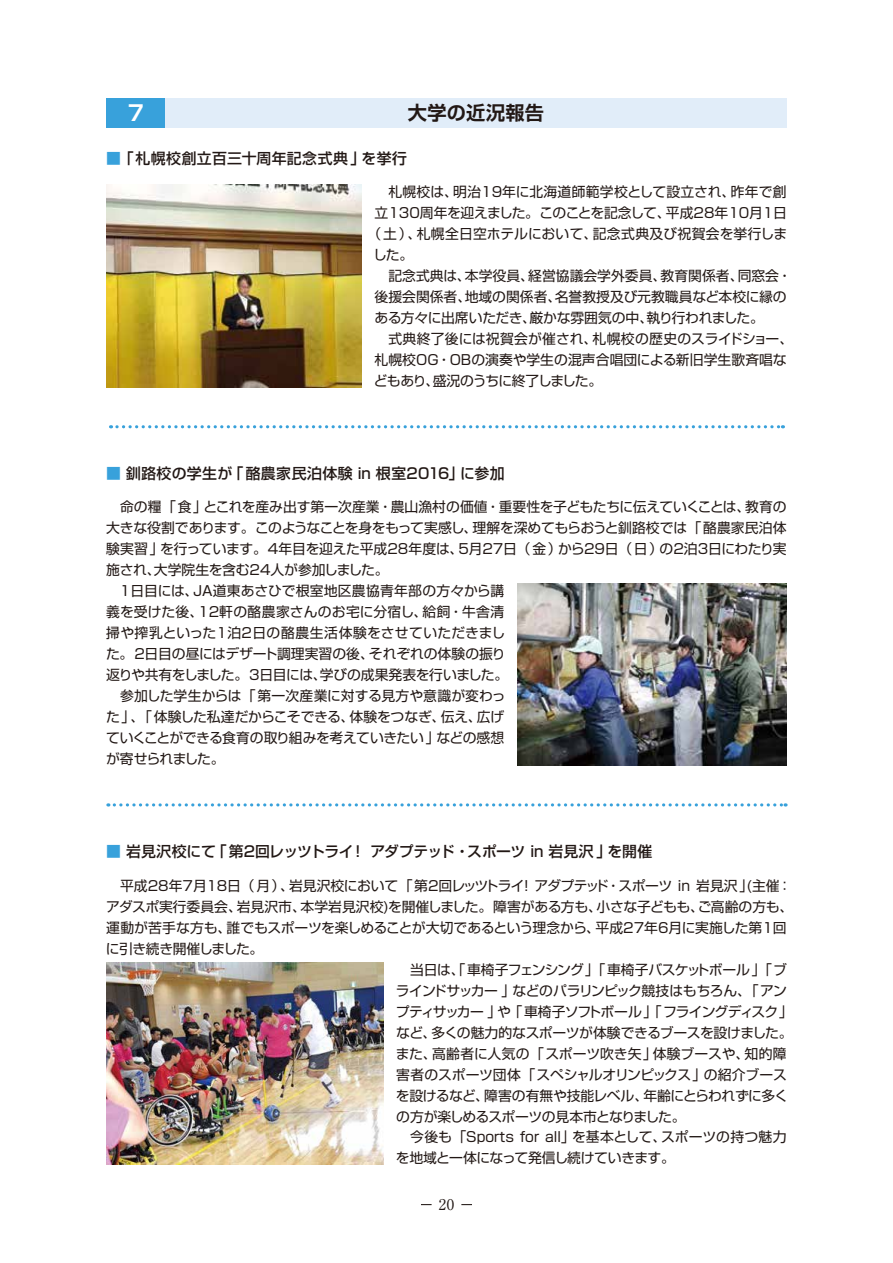
<style>
.page{position:relative;width:893px;height:1263px;background:#fff}
.page>*{position:absolute;margin:0;border:0;box-sizing:border-box;transform-origin:0 0}
.t1{font:700 21.3px "Shin Go Pro De";color:#fff}
.t2{font:700 19.2px "Shin Go Pro De";letter-spacing:.015em;color:#221815}
.t3{font:500 14.85px "Shin Go Pro";letter-spacing:.01em;color:#221815}
.t4{font:500 14.85px "Shin Go Pro";letter-spacing:-.015em;color:#221815}
.t5{font:14.85px "Ryumin Pro";color:#221815}
.t6{font:13.8px "Shin Go Pro";letter-spacing:-.01em;color:#221815}
.t7{font:13.8px "Shin Go Pro";letter-spacing:-.03em;color:#221815}
.t8{font:13.8px "Shin Go Pro";letter-spacing:.015em;color:#221815}
.t9{font:13.8px "Shin Go Pro";letter-spacing:.01em;color:#221815}
.t10{font:13.8px "Shin Go Pro";letter-spacing:-.035em;color:#221815}
.t11{font:13.8px "Shin Go Pro";letter-spacing:-.05em;color:#221815}
.t12{font:13.8px "Shin Go Pro";letter-spacing:-.065em;color:#221815}
.t13{font:13.8px "Shin Go Pro";letter-spacing:-.04em;color:#221815}
.t14{font:13.8px "Shin Go Pro";letter-spacing:-.075em;color:#221815}
.s1{color:#38a1db}
</style>
<div class="page">
<div style="left:106px;top:98px;width:59px;height:30px;background:#38a1db"></div>
<div style="left:165px;top:98px;width:622px;height:30px;background:#e1edf9"></div>
<img style="left:106px;top:185px;width:256px;height:202px">
<img style="left:106px;top:962px;width:278px;height:202px">
<img style="left:517px;top:583px;width:270px;height:182px">
<svg style="left:111px;top:425px;width:672px;height:3px"></svg>
<svg style="left:108px;top:803px;width:678px;height:3px"></svg>
<h1 class="t1" style="left:128px;top:95px;width:18px">7</h1>
<h2 class="t2" style="left:408px;top:97px;width:137px">大学の近況報告</h2>
<p class="t3" style="left:106px;top:146px;width:302px"><span class="s1">■</span> 「札幌校創立百三十周年記念式典」を挙行</p>
<p class="t9" style="left:388px;top:181px;width:400px">札幌校は、明治19年に北海道師範学校として設立され、昨年で創</p>
<p class="t6" style="left:375px;top:202px;width:414px">立130周年を迎えました。このことを記念して、平成28年10月1日</p>
<p class="t8" style="left:368px;top:223px;width:421px">（土）、札幌全日空ホテルにおいて、記念式典及び祝賀会を挙行しま</p>
<p class="t6" style="left:373px;top:244px;width:42px">した。</p>
<p class="t6" style="left:388px;top:265px;width:405px">記念式典は、本学役員、経営協議会学外委員、教育関係者、同窓会・</p>
<p class="t6" style="left:375px;top:286px;width:414px">後援会関係者、地域の関係者、名誉教授及び元教職員など本校に縁の</p>
<p class="t6" style="left:375px;top:307px;width:391px">ある方々に出席いただき、厳かな雰囲気の中、執り行われました。</p>
<p class="t8" style="left:388px;top:328px;width:406px">式典終了後には祝賀会が催され、札幌校の歴史のスライドショー、</p>
<p class="t6" style="left:375px;top:349px;width:414px">札幌校OG・OBの演奏や学生の混声合唱団による新旧学生歌斉唱な</p>
<p class="t14" style="left:374px;top:370px;width:230px">どもあり、盛況のうちに終了しました。</p>
<p class="t3" style="left:106px;top:461px;width:400px"><span class="s1">■</span> 釧路校の学生が「酪農家民泊体験 in 根室2016」に参加</p>
<p class="t6" style="left:120px;top:496px;width:668px">命の糧「食」とこれを産み出す第一次産業・農山漁村の価値・重要性を子どもたちに伝えていくことは、教育の</p>
<p class="t6" style="left:106px;top:517px;width:682px">大きな役割であります。このようなことを身をもって実感し、理解を深めてもらおうと釧路校では「酪農家民泊体</p>
<p class="t6" style="left:106px;top:538px;width:682px">験実習」を行っています。4年目を迎えた平成28年度は、5月27日（金）から29日（日）の2泊3日にわたり実</p>
<p class="t6" style="left:106px;top:559px;width:284px">施され、大学院生を含む24人が参加しました。</p>
<p class="t9" style="left:118px;top:580px;width:387px">１日目には、JA道東あさひで根室地区農協青年部の方々から講</p>
<p class="t9" style="left:106px;top:601px;width:399px">義を受けた後、12軒の酪農家さんのお宅に分宿し、給飼・牛舎清</p>
<p class="t8" style="left:106px;top:622px;width:400px">掃や搾乳といった１泊２日の酪農生活体験をさせていただきまし</p>
<p class="t6" style="left:106px;top:643px;width:401px">た。２日目の昼にはデザート調理実習の後、それぞれの体験の振り</p>
<p class="t7" style="left:106px;top:664px;width:403px">返りや共有をしました。３日目には、学びの成果発表を行いました。</p>
<p class="t6" style="left:120px;top:685px;width:387px">参加した学生からは「第一次産業に対する見方や意識が変わっ</p>
<p class="t6" style="left:106px;top:706px;width:400px">た」、「体験した私達だからこそできる、体験をつなぎ、伝え、広げ</p>
<p class="t7" style="left:106px;top:727px;width:400px">ていくことができる食育の取り組みを考えていきたい」などの感想</p>
<p class="t11" style="left:106px;top:748px;width:120px">が寄せられました。</p>
<p class="t4" style="left:106px;top:839px;width:548px"><span class="s1">■</span> 岩見沢校にて「第2回レッツトライ！ アダプテッド・スポーツ in 岩見沢」を開催</p>
<p class="t6" style="left:120px;top:874px;width:673px">平成28年7月18日（月）、岩見沢校において「第2回レッツトライ！ アダプテッド・スポーツ in 岩見沢」(主催：</p>
<p class="t6" style="left:106px;top:895px;width:689px">アダスポ実行委員会、岩見沢市、本学岩見沢校)を開催しました。障害がある方も、小さな子どもも、ご高齢の方も、</p>
<p class="t6" style="left:106px;top:916px;width:682px">運動が苦手な方も、誰でもスポーツを楽しめることが大切であるという理念から、平成27年6月に実施した第1回</p>
<p class="t10" style="left:106px;top:937px;width:159px">に引き続き開催しました。</p>
<p class="t10" style="left:410px;top:958px;width:378px">当日は、「車椅子フェンシング」「車椅子バスケットボール」「ブ</p>
<p class="t13" style="left:396px;top:979px;width:393px">ラインドサッカー」などのパラリンピック競技はもちろん、「アン</p>
<p class="t12" style="left:396px;top:1000px;width:399px">プティサッカー」や「車椅子ソフトボール」「フライングディスク」</p>
<p class="t7" style="left:396px;top:1021px;width:398px">など、多くの魅力的なスポーツが体験できるブースを設けました。</p>
<p class="t6" style="left:396px;top:1042px;width:392px">また、高齢者に人気の「スポーツ吹き矢」体験ブースや、知的障</p>
<p class="t6" style="left:396px;top:1063px;width:392px">害者のスポーツ団体「スペシャルオリンピックス」の紹介ブース</p>
<p class="t6" style="left:396px;top:1084px;width:394px">を設けるなど、障害の有無や技能レベル、年齢にとらわれずに多く</p>
<p class="t11" style="left:396px;top:1105px;width:291px">の方が楽しめるスポーツの見本市となりました。</p>
<p class="t6" style="left:410px;top:1126px;width:378px">今後も「Sports for all」を基本として、スポーツの持つ魅力</p>
<p class="t10" style="left:396px;top:1147px;width:281px">を地域と一体になって発信し続けていきます。</p>
<p class="t5" style="left:439px;top:1193px;width:17px">20</p>
</div>
